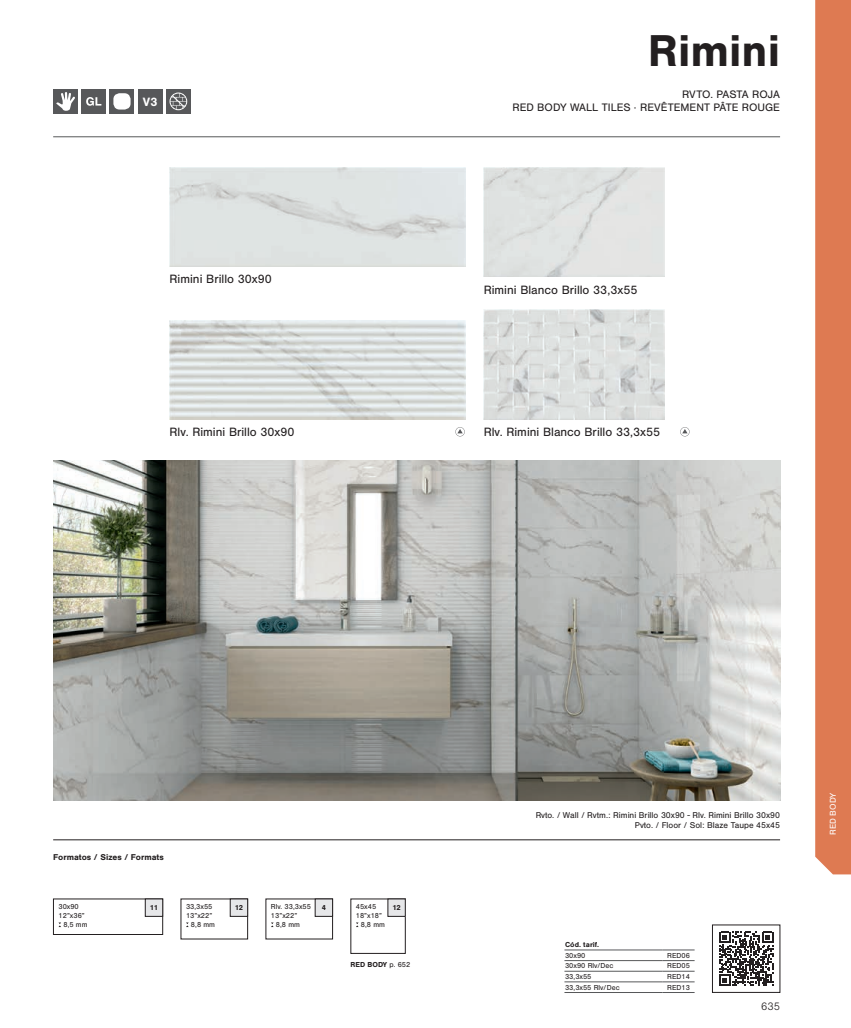
<style>
.page{position:relative;width:851px;height:1028px;background:#fff}
.page>*{position:absolute;margin:0;border:0;box-sizing:border-box;transform-origin:0 0}
.NOMBRE_SERIE_DESPIECE{font:700 46.25px "Nimbus San";color:#231f20}
.MODELO_Y_COLOR_PIEZA{font:12.5px "Nimbus San";color:#231f20}
.t1{font:700 12.5px "Nimbus San";color:#fff}
.DESCRIPCION_FAMILIA{font:11.25px "Nimbus San";color:#231f20}
.t2{font:300 11.25px "Nimbus San";color:#231f20}
.DESCRIPCION_AMBIENTE{font:8.75px "Nimbus San";color:#231f20}
.NOTA_FORMATO_SIZES_FORMATS{font:700 8.75px "Nimbus San";color:#231f20}
.t3{font:8.75px "Nimbus San";color:#fff}
.TABLA_PACKING{font:7.5px "Nimbus San";color:#231f20}
.FORMATO_CROQUIS{font:7.5px "Nimbus San";color:#231f20}
.FORMATO_CROQUIS-2{font:700 7.5px "Nimbus San";color:#231f20}
.TABLA_PACKING-2{font:700 7.5px "Nimbus San";color:#231f20}
.NºCARAS{font:700 7.5px "Nimbus San";color:#231f20}
.s1{font-weight:400}
</style>
<div class="page">
<hr style="left:564px;top:949px;width:98px;height:1px;background:#57585a">
<hr style="left:564px;top:960px;width:98px;height:1px;background:#57585a">
<hr style="left:564px;top:971px;width:98px;height:1px;background:#57585a">
<hr style="left:564px;top:981px;width:98px;height:1px;background:#57585a">
<hr style="left:564px;top:992px;width:98px;height:1px;background:#57585a">
<hr style="left:662px;top:949px;width:32px;height:1px;background:#57585a">
<hr style="left:662px;top:960px;width:32px;height:1px;background:#57585a">
<hr style="left:662px;top:971px;width:32px;height:1px;background:#57585a">
<hr style="left:662px;top:981px;width:32px;height:1px;background:#57585a">
<hr style="left:662px;top:992px;width:32px;height:1px;background:#57585a">
<div style="left:145px;top:899px;width:18px;height:17px;background:#e6e7e9"></div>
<div style="left:145px;top:898px;width:18px;height:18px;border:1px solid #231f20"></div>
<div style="left:230px;top:899px;width:17px;height:17px;background:#e6e7e9"></div>
<div style="left:230px;top:898px;width:18px;height:18px;border:1px solid #231f20"></div>
<div style="left:315px;top:899px;width:17px;height:17px;background:#e6e7e9"></div>
<div style="left:315px;top:898px;width:18px;height:18px;border:1px solid #231f20"></div>
<img style="left:53px;top:460px;width:727px;height:341px">
<svg style="left:719px;top:931px;width:54px;height:54px"></svg>
<div style="left:53px;top:89px;width:25px;height:25px;background:#57585a"></div>
<svg style="left:56px;top:92px;width:19px;height:19px"></svg>
<div style="left:81px;top:89px;width:25px;height:25px;background:#57585a"></div>
<svg style="left:86px;top:97px;width:15px;height:9px"></svg>
<div style="left:110px;top:89px;width:24px;height:25px;background:#57585a"></div>
<div style="left:113px;top:93px;width:17px;height:16px;background:#fff;border-radius:6px"></div>
<div style="left:138px;top:89px;width:24px;height:25px;background:#57585a"></div>
<div style="left:166px;top:89px;width:25px;height:25px;background:#57585a"></div>
<svg style="left:169px;top:92px;width:18px;height:18px"></svg>
<img style="left:483px;top:310px;width:181px;height:109px">
<img style="left:483px;top:167px;width:181px;height:110px">
<img style="left:169px;top:167px;width:296px;height:99px">
<img style="left:169px;top:320px;width:296px;height:99px">
<svg style="left:455px;top:427px;width:9px;height:9px"></svg>
<svg style="left:680px;top:427px;width:9px;height:9px"></svg>
<hr style="left:53px;top:136px;width:727px;height:1px;background:#57585a">
<hr style="left:53px;top:839px;width:727px;height:1px;background:#231f20">
<div style="left:388px;top:899px;width:17px;height:17px;background:#e6e7e9"></div>
<svg style="left:815px;top:0;width:35px;height:874px;background:#df805a"></svg>
<p class="t1" style="left:143px;top:94px;width:16px">V3</p>
<p class="MODELO_Y_COLOR_PIEZA" style="left:170px;top:272px;width:104px">Rimini Brillo 30x90</p>
<p class="MODELO_Y_COLOR_PIEZA" style="left:170px;top:425px;width:126px">Rlv. Rimini Brillo 30x90</p>
<p class="NOMBRE_SERIE_DESPIECE" style="left:647px;top:25px;width:134px">Rimini</p>
<p class="DESCRIPCION_FAMILIA" style="left:682px;top:88px;width:99px">RVTO. PASTA ROJA</p>
<p class="DESCRIPCION_FAMILIA" style="left:512px;top:101px;width:269px">RED BODY WALL TILES · REVÊTEMENT PÂTE ROUGE</p>
<p class="MODELO_Y_COLOR_PIEZA" style="left:483px;top:283px;width:155px">Rimini Blanco Brillo 33,3x55</p>
<p class="MODELO_Y_COLOR_PIEZA" style="left:483px;top:425px;width:178px">Rlv. Rimini Blanco Brillo 33,3x55</p>
<p class="NOTA_FORMATO_SIZES_FORMATS" style="left:53px;top:852px;width:112px">Formatos / Sizes / Formats</p>
<p class="FORMATO_CROQUIS" style="left:58px;top:902px;width:22px">30x90</p>
<p class="FORMATO_CROQUIS" style="left:58px;top:911px;width:28px">12”x36”</p>
<p class="FORMATO_CROQUIS" style="left:63px;top:920px;width:26px">8,5 mm</p>
<p class="NºCARAS" style="left:150px;top:903px;width:10px">11</p>
<p class="TABLA_PACKING" style="left:186px;top:902px;width:28px">33,3x55</p>
<p class="TABLA_PACKING" style="left:186px;top:911px;width:28px">13”x22”</p>
<p class="TABLA_PACKING" style="left:191px;top:920px;width:26px">8,8 mm</p>
<p class="NºCARAS" style="left:235px;top:903px;width:10px">12</p>
<p class="FORMATO_CROQUIS" style="left:271px;top:902px;width:42px">Rlv. 33,3x55</p>
<p class="FORMATO_CROQUIS" style="left:271px;top:911px;width:28px">13”x22”</p>
<p class="FORMATO_CROQUIS" style="left:276px;top:920px;width:26px">8,8 mm</p>
<p class="NºCARAS" style="left:322px;top:903px;width:6px">4</p>
<p class="TABLA_PACKING" style="left:356px;top:902px;width:22px">45x45</p>
<p class="TABLA_PACKING" style="left:356px;top:911px;width:28px">18”x18”</p>
<p class="TABLA_PACKING" style="left:361px;top:920px;width:26px">8,8 mm</p>
<p class="NºCARAS" style="left:392px;top:903px;width:10px">12</p>
<p class="FORMATO_CROQUIS-2" style="left:350px;top:960px;width:61px">RED BODY <span class="s1">p. 652</span></p>
<p class="DESCRIPCION_AMBIENTE" style="left:535px;top:810px;width:246px">Rvto. / Wall / Rvtm.: Rimini Brillo 30x90 - Rlv. Rimini Brillo 30x90</p>
<p class="DESCRIPCION_AMBIENTE" style="left:634px;top:820px;width:147px">Pvto. / Floor / Sol: Blaze Taupe 45x45</p>
<p class="TABLA_PACKING-2" style="left:565px;top:940px;width:36px">Cód. tarif.</p>
<p class="TABLA_PACKING" style="left:565px;top:951px;width:22px">30x90</p>
<p class="TABLA_PACKING" style="left:667px;top:951px;width:24px">RED06</p>
<p class="TABLA_PACKING" style="left:565px;top:961px;width:50px">30x90 Rlv/Dec</p>
<p class="TABLA_PACKING" style="left:667px;top:961px;width:24px">RED05</p>
<p class="TABLA_PACKING" style="left:565px;top:972px;width:28px">33,3x55</p>
<p class="TABLA_PACKING" style="left:667px;top:972px;width:24px">RED14</p>
<p class="TABLA_PACKING" style="left:565px;top:983px;width:56px">33,3x55 Rlv/Dec</p>
<p class="TABLA_PACKING" style="left:667px;top:983px;width:24px">RED13</p>
<h3 class="t2" style="left:761px;top:1000px;width:20px">635</h3>
<p class="t3" style="left:828px;top:835px;width:44px;rotate:-90deg">RED BODY</p>
</div>
